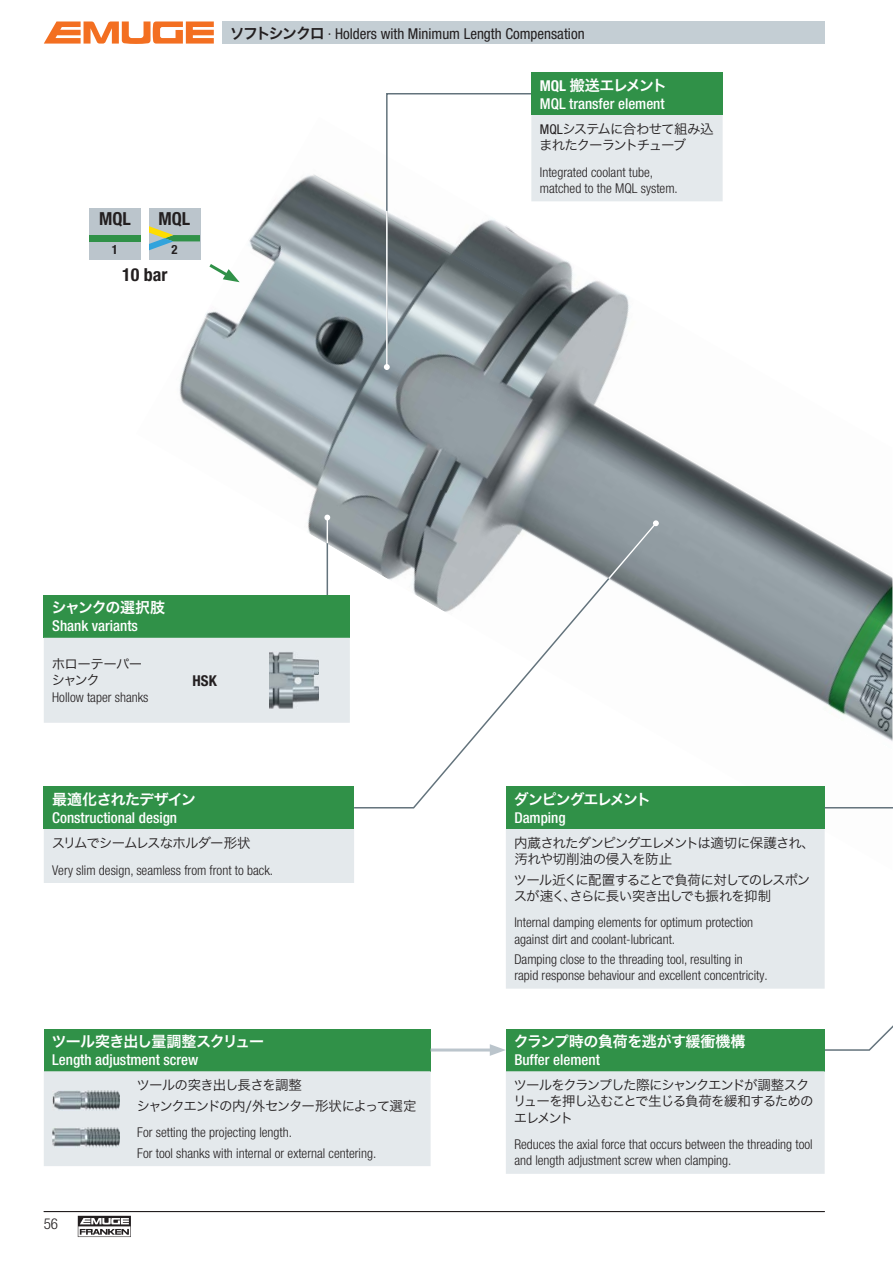
<style>
.page{position:relative;width:893px;height:1263px;background:#fff}
.page>*{position:absolute;margin:0;border:0;box-sizing:border-box;transform-origin:0 0}
.t1{font:700 condensed 18px "Helvetica Neue LT Pro";color:#231f20}
.t2{font:500 condensed 15px "Helvetica Neue LT Pro";color:#fff}
.t3{font:condensed 15px "Helvetica Neue LT Pro";color:#231f20}
.t4{font:15px "Hira Kaku Pro W6 90 msp RKSJ H";letter-spacing:-.05em;color:#fff}
.t5{font:15px "Hira Kaku Pro W6 90 msp RKSJ H";letter-spacing:-.03em;color:#fff}
.t6{font:15px "Hira Kaku Pro W6 90 msp RKSJ H";letter-spacing:-.085em;color:#fff}
.t7{font:15px "Hira Kaku Pro W6 90 msp RKSJ H";letter-spacing:-.1em;color:#fff}
.t8{font:15px "Hira Kaku Pro W6 90 msp RKSJ H";letter-spacing:-.08em;color:#fff}
.t9{font:700 condensed 15px "Helvetica Neue LT Pro";color:#231f20}
.t10{font:300 condensed 15px "Helvetica Neue LT Pro";color:#231f20}
.t11{font:300 condensed 13.5px/16.2px "Helvetica Neue LT Pro";color:#231f20}
.t12{font:13.5px/16.2px "Hira Kaku Pro W3 90 msp RKSJ H";letter-spacing:-.075em;color:#231f20}
.t13{font:13.5px/16.2px "Hira Kaku Pro W3 90 msp RKSJ H";letter-spacing:-.055em;color:#231f20}
.t14{font:700 condensed 12.75px "Helvetica Neue LT Pro";color:#231f20}
.s1{font-family:"Hira Kaku Pro W6 90 msp RKSJ H";font-stretch:normal}
.s2{font-family:"Helvetica Neue LT Pro";font-weight:700;font-stretch:condensed}
.s3{font-family:"Helvetica Neue LT Pro";font-stretch:condensed}
</style>
<div class="page">
<div style="left:222px;top:21px;width:603px;height:23px;background:#c4ced4"></div>
<svg style="left:44px;top:21px;width:170px;height:23px"></svg>
<svg style="left:78px;top:1216px;width:53px;height:21px"></svg>
<hr style="left:44px;top:1211px;width:781px;height:1px;background:#231f20">
<img style="left:187px;top:252px;width:706px;height:489px">
<img style="left:240px;top:187px;width:653px;height:451px">
<img style="left:292px;top:174px;width:601px;height:348px">
<div style="left:506px;top:787px;width:319px;height:42px;background:#309148"></div>
<div style="left:506px;top:829px;width:317px;height:160px;background:#e4e9ec"></div>
<div style="left:44px;top:1029px;width:387px;height:42px;background:#309148"></div>
<div style="left:44px;top:1071px;width:387px;height:95px;background:#e4e9ec"></div>
<img style="left:52px;top:1127px;width:67px;height:20px">
<img style="left:53px;top:1090px;width:66px;height:20px">
<div style="left:506px;top:1029px;width:319px;height:42px;background:#309148"></div>
<div style="left:506px;top:1071px;width:319px;height:103px;background:#e4e9ec"></div>
<svg style="left:823px;top:786px;width:70px;height:265px"></svg>
<hr style="left:431px;top:1049px;width:64px;height:3px;background:#bbc5cc">
<svg style="left:490px;top:1044px;width:16px;height:12px"></svg>
<div style="left:44px;top:787px;width:310px;height:42px;background:#309148"></div>
<div style="left:44px;top:829px;width:310px;height:54px;background:#e4e9ec"></div>
<hr style="left:327px;top:518px;width:1px;height:77px;background:#63737c">
<svg style="left:324px;top:515px;width:6px;height:28px"></svg>
<div style="left:44px;top:595px;width:306px;height:43px;background:#309148"></div>
<div style="left:44px;top:638px;width:306px;height:85px;background:#e4e9ec"></div>
<img style="left:269px;top:652px;width:49px;height:57px">
<svg style="left:206px;top:261px;width:34px;height:21px"></svg>
<div style="left:89px;top:209px;width:51px;height:51px;background:#bbc5cc"></div>
<div style="left:89px;top:235px;width:51px;height:6px;background:#309148"></div>
<div style="left:149px;top:209px;width:51px;height:51px;background:#bbc5cc"></div>
<svg style="left:149px;top:226px;width:51px;height:24px"></svg>
<svg style="left:353px;top:521px;width:305px;height:288px"></svg>
<div style="left:531px;top:73px;width:192px;height:42px;background:#309148"></div>
<svg style="left:384px;top:93px;width:339px;height:277px"></svg>
<svg style="left:607px;top:520px;width:52px;height:61px;background:#8d979c"></svg>
<p class="t3" style="left:230px;top:28px;width:356px"><span class="s1">ソフトシンクロ</span> · Holders with Minimum Length Compensation</p>
<h1 class="t1" style="left:99px;top:212px;width:33px">MQL</h1>
<p class="t14" style="left:112px;top:245px;width:8px">1</p>
<h1 class="t1" style="left:159px;top:212px;width:33px">MQL</h1>
<p class="t14" style="left:171px;top:245px;width:8px">2</p>
<h1 class="t1" style="left:122px;top:268px;width:47px">10 bar</h1>
<p class="t7" style="left:540px;top:79px;width:129px"><span class="s2">MQL</span> 搬送エレメント</p>
<p class="t2" style="left:540px;top:98px;width:126px">MQL transfer element</p>
<p class="t12" style="left:539px;top:122px;width:176px"><span class="s3">MQL</span>システムに合わせて組み込まれたクーラントチューブ</p>
<p class="t11" style="left:540px;top:165px;width:139px">Integrated coolant tube, matched to the MQL system.</p>
<p class="t8" style="left:52px;top:602px;width:115px">シャンクの選択肢</p>
<p class="t2" style="left:52px;top:621px;width:87px">Shank variants</p>
<p class="t12" style="left:51px;top:658px;width:92px">ホローテーパーシャンク</p>
<p class="t11" style="left:52px;top:690px;width:98px">Hollow taper shanks</p>
<p class="t9" style="left:193px;top:675px;width:26px">HSK</p>
<p class="t4" style="left:52px;top:793px;width:145px">最適化されたデザイン</p>
<p class="t2" style="left:52px;top:812px;width:126px">Constructional design</p>
<p class="t12" style="left:52px;top:837px;width:200px">スリムでシームレスなホルダー形状</p>
<p class="t11" style="left:52px;top:863px;width:222px">Very slim design, seamless from front to back.</p>
<p class="t4" style="left:52px;top:1036px;width:214px">ツール突き出し量調整スクリュー</p>
<p class="t2" style="left:52px;top:1054px;width:148px">Length adjustment screw</p>
<p class="t12" style="left:136px;top:1077px;width:281px;line-height:20.4px">ツールの突き出し長さを調整<br>シャンクエンドの内/外センター形状によって選定</p>
<p class="t11" style="left:137px;top:1123px;width:240px;line-height:20.4px">For setting the projecting length.<br>For tool shanks with internal or external centering.</p>
<p class="t10" style="left:44px;top:1218px;width:16px">56</p>
<p class="t6" style="left:514px;top:793px;width:139px">ダンピングエレメント</p>
<p class="t2" style="left:514px;top:812px;width:53px">Damping</p>
<p class="t13" style="left:514px;top:837px;width:302px">内蔵されたダンピングエレメントは適切に保護され、汚れや切削油の侵入を防止</p>
<p class="t12" style="left:514px;top:873px;width:298px">ツール近くに配置することで負荷に対してのレスポンスが速く、さらに長い突き出しでも振れを抑制</p>
<p class="t11" style="left:514px;top:916px;width:240px">Internal damping elements for optimum protection against dirt and coolant-lubricant.</p>
<p class="t11" style="left:514px;top:952px;width:255px">Damping close to the threading tool, resulting in rapid response behaviour and excellent concentricity.</p>
<p class="t5" style="left:514px;top:1036px;width:233px">クランプ時の負荷を逃がす緩衝機構</p>
<p class="t2" style="left:514px;top:1054px;width:87px">Buffer element</p>
<p class="t12" style="left:513px;top:1079px;width:302px">ツールをクランプした際にシャンクエンドが調整スクリューを押し込むことで生じる負荷を緩和するためのエレメント</p>
<p class="t11" style="left:514px;top:1137px;width:300px">Reduces the axial force that occurs between the threading tool and length adjustment screw when clamping.</p>
</div>
